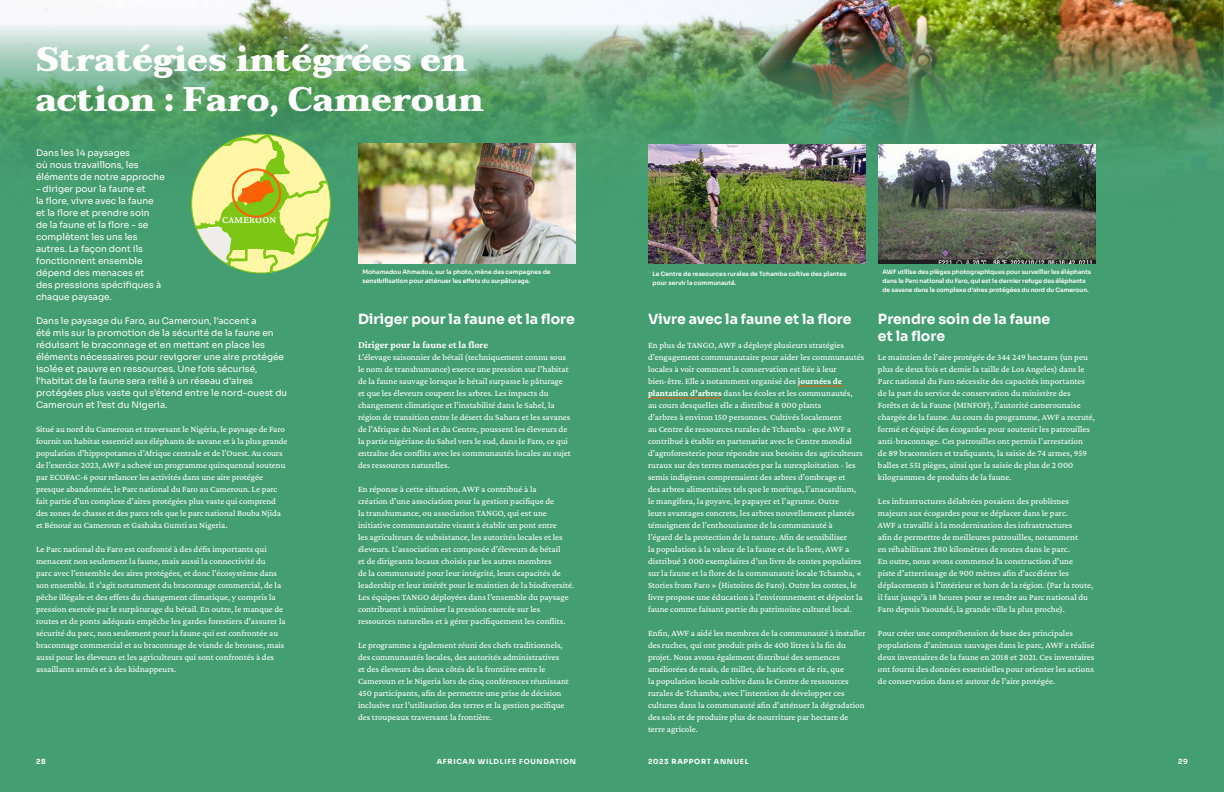
<style>
.page{position:relative;width:1224px;height:792px;background:#fff}
.page>*{position:absolute;margin:0;border:0;box-sizing:border-box;transform-origin:0 0}
.t1{font:900 34px/40.8px "Taviraj";color:#fff}
.t2{font:700 14px/16.8px "Sora";color:#fff}
.t3{font:500 10.1px "Crimson Pro";letter-spacing:.025em;color:#fff}
.t4{font:700 10px "Crimson Pro";color:#fff}
.t5{font:9px/12px "Crimson Pro";color:#fff}
.t6{font:9px/12px "Sora";color:#fff}
.t7{font:700 7px "Sora";letter-spacing:.1em;color:#fff}
.t8{font:600 6px/9px "Sora";letter-spacing:-.01em;color:#fff}
.s1{font-weight:700}
</style>
<div class="page">
<div style="left:0;top:0;width:612px;height:792px;background:#439e71"></div>
<div style="left:612px;top:0;width:612px;height:792px;background:#439e71"></div>
<img style="left:0;top:0;width:1224px;height:24px">
<img style="left:0;top:24px;width:1224px;height:133px">
<svg style="left:191px;top:133px;width:140px;height:141px"></svg>
<div style="left:232px;top:168px;width:49px;height:50px;border:2px solid #fb6107;border-radius:50%"></div>
<hr style="left:798px;top:386px;width:46px;height:1px;background:#fa560b">
<hr style="left:648px;top:398px;width:74px;height:1px;background:#fa560b">
<img style="left:878px;top:144px;width:218px;height:120px">
<img style="left:358px;top:144px;width:218px;height:120px">
<img style="left:648px;top:144px;width:218px;height:120px">
<h1 class="t1" style="left:36px;top:38px;width:450px">Stratégies intégrées en action : Faro, Cameroun</h1>
<p class="t6" style="left:36px;top:146px;width:130px">Dans les 14 paysages<br>où nous travaillons, les éléments de notre approche</p>
<p class="t6" style="left:36px;top:182px;width:127px">- diriger pour la faune et<br>la flore, vivre avec la faune et la flore et prendre soin de la faune et la flore - se complètent les uns les autres. La façon dont ils fonctionnent ensemble dépend des menaces et des pressions spécifiques à chaque paysage.</p>
<p class="t6" style="left:36px;top:314px;width:253px">Dans le paysage du Faro, au Cameroun, l’accent a<br>été mis sur la promotion de la sécurité de la faune en réduisant le braconnage et en mettant en place les éléments nécessaires pour revigorer une aire protégée isolée et pauvre en ressources. Une fois sécurisé, l’habitat de la faune sera relié à un réseau d’aires protégées plus vaste qui s’étend entre le nord-ouest du Cameroun et l’est du Nigeria.</p>
<p class="t5" style="left:36px;top:423px;width:253px">Situé au nord du Cameroun et traversant le Nigéria, le paysage de Faro fournit un habitat essentiel aux éléphants de savane et à la plus grande population d’hippopotames d’Afrique centrale et de l’Ouest. Au cours de l’exercice 2023, AWF a achevé un programme quinquennal soutenu par ECOFAC-6 pour relancer les activités dans une aire protégée presque abandonnée, le Parc national du Faro au Cameroun. Le parc fait partie d’un complexe d’aires protégées plus vaste qui comprend des zones de chasse et des parcs tels que le parc national Bouba Njida et Bénoué au Cameroun et Gashaka Gumti au Nigeria.</p>
<p class="t5" style="left:36px;top:543px;width:251px">Le Parc national du Faro est confronté à des défis importants qui menacent non seulement la faune, mais aussi la connectivité du<br>parc avec l’ensemble des aires protégées, et donc l’écosystème dans son ensemble. Il s’agit notamment du braconnage commercial, de la pêche illégale et des effets du changement climatique, y compris la pression exercée par le surpâturage du bétail. En outre, le manque de routes et de ponts adéquats empêche les gardes forestiers d’assurer la sécurité du parc, non seulement pour la faune qui est confrontée au braconnage commercial et au braconnage de viande de brousse, mais aussi pour les éleveurs et les agriculteurs qui sont confrontés à des assaillants armés et à des kidnappeurs.</p>
<p class="t3" style="left:222px;top:214px;width:56px">CAMEROON</p>
<p class="t8" style="left:363px;top:267px;width:190px">Mohamadou Ahmadou, sur la photo, mène des campagnes de sensibilisation pour atténuer les effets du surpâturage.</p>
<p class="t8" style="left:652px;top:269px;width:195px">Le Centre de ressources rurales de Tchamba cultive des plantes pour servir la communauté.</p>
<p class="t8" style="left:883px;top:267px;width:210px">AWF utilise des pièges photographiques pour surveiller les éléphants dans le Parc national du Faro, qui est le dernier refuge des éléphants de savane dans le complexe d’aires protégées du nord du Cameroun.</p>
<h2 class="t2" style="left:358px;top:309px;width:218px">Diriger pour la faune et la flore</h2>
<p class="t4" style="left:358px;top:338px;width:132px">Diriger pour la faune et la flore</p>
<p class="t5" style="left:358px;top:351px;width:214px">L’élevage saisonnier de bétail (techniquement connu sous le nom de transhumance) exerce une pression sur l’habitat de la faune sauvage lorsque le bétail surpasse le pâturage et que les éleveurs coupent les arbres. Les impacts du changement climatique et l’instabilité dans le Sahel, la région de transition entre le désert du Sahara et les savanes de l’Afrique du Nord et du Centre, poussent les éleveurs de la partie nigériane du Sahel vers le sud, dans le Faro, ce qui entraîne des conflits avec les communautés locales au sujet des ressources naturelles.</p>
<p class="t5" style="left:358px;top:483px;width:218px">En réponse à cette situation, AWF a contribué à la<br>création d’une association pour la gestion pacifique de<br>la transhumance, ou association TANGO, qui est une initiative communautaire visant à établir un pont entre<br>les agriculteurs de subsistance, les autorités locales et les éleveurs. L’association est composée d’éleveurs de bétail<br>et de dirigeants locaux choisis par les autres membres<br>de la communauté pour leur intégrité, leurs capacités de leadership et leur intérêt pour le maintien de la biodiversité.<br>Les équipes TANGO déployées dans l’ensemble du paysage contribuent à minimiser la pression exercée sur les ressources naturelles et à gérer pacifiquement les conflits.</p>
<p class="t5" style="left:358px;top:639px;width:212px">Le programme a également réuni des chefs traditionnels, des communautés locales, des autorités administratives<br>et des éleveurs des deux côtés de la frontière entre le Cameroun et le Nigeria lors de cinq conférences réunissant 450 participants, afin de permettre une prise de décision inclusive sur l’utilisation des terres et la gestion pacifique des troupeaux traversant la frontière.</p>
<h2 class="t2" style="left:648px;top:309px;width:205px">Vivre avec la faune et la flore</h2>
<p class="t5" style="left:648px;top:339px;width:218px">En plus de TANGO, AWF a déployé plusieurs stratégies d’engagement communautaire pour aider les communautés locales à voir comment la conservation est liée à leur bien-être. Elle a notamment organisé des <span class="s1">journées de plantation d’arbres</span> dans les écoles et les communautés,<br>au cours desquelles elle a distribué 8 000 plants<br>d’arbres à environ 150 personnes. Cultivés localement<br>au Centre de ressources rurales de Tchamba - que AWF a contribué à établir en partenariat avec le Centre mondial d’agroforesterie pour répondre aux besoins des agriculteurs ruraux sur des terres menacées par la surexploitation - les semis indigènes comprenaient des arbres d’ombrage et<br>des arbres alimentaires tels que le moringa, l’anacardium, le mangifera, la goyave, le papayer et l’agrume. Outre<br>leurs avantages concrets, les arbres nouvellement plantés témoignent de l’enthousiasme de la communauté à<br>l’égard de la protection de la nature. Afin de sensibiliser<br>la population à la valeur de la faune et de la flore, AWF a distribué 3 000 exemplaires d’un livre de contes populaires sur la faune et la flore de la communauté locale Tchamba, « Stories from Faro » (Histoires de Faro). Outre les contes, le livre propose une éducation à l’environnement et dépeint la faune comme faisant partie du patrimoine culturel local.</p>
<p class="t5" style="left:648px;top:627px;width:219px">Enfin, AWF a aidé les membres de la communauté à installer des ruches, qui ont produit près de 400 litres à la fin du projet. Nous avons également distribué des semences améliorées de maïs, de millet, de haricots et de riz, que<br>la population locale cultive dans le Centre de ressources rurales de Tchamba, avec l’intention de développer ces cultures dans la communauté afin d’atténuer la dégradation des sols et de produire plus de nourriture par hectare de terre agricole.</p>
<h2 class="t2" style="left:878px;top:309px;width:174px">Prendre soin de la faune et la flore</h2>
<p class="t5" style="left:878px;top:351px;width:219px">Le maintien de l’aire protégée de 344 249 hectares (un peu plus de deux fois et demie la taille de Los Angeles) dans le Parc national du Faro nécessite des capacités importantes de la part du service de conservation du ministère des Forêts et de la Faune (MINFOF), l’autorité camerounaise chargée de la faune. Au cours du programme, AWF a recruté, formé et équipé des écogardes pour soutenir les patrouilles anti-braconnage. Ces patrouilles ont permis l’arrestation<br>de 89 braconniers et trafiquants, la saisie de 74 armes, 959 balles et 551 pièges, ainsi que la saisie de plus de 2 000 kilogrammes de produits de la faune.</p>
<p class="t5" style="left:878px;top:495px;width:217px">Les infrastructures délabrées posaient des problèmes majeurs aux écogardes pour se déplacer dans le parc.<br>AWF a travaillé à la modernisation des infrastructures<br>afin de permettre de meilleures patrouilles, notamment<br>en réhabilitant 280 kilomètres de routes dans le parc.<br>En outre, nous avons commencé la construction d’une<br>piste d’atterrissage de 900 mètres afin d’accélérer les déplacements à l’intérieur et hors de la région. (Par la route, il faut jusqu’à 18 heures pour se rendre au Parc national du Faro depuis Yaoundé, la grande ville la plus proche).</p>
<p class="t5" style="left:878px;top:627px;width:218px">Pour créer une compréhension de base des principales populations d’animaux sauvages dans le parc, AWF a réalisé deux inventaires de la faune en 2018 et 2021. Ces inventaires ont fourni des données essentielles pour orienter les actions de conservation dans et autour de l’aire protégée.</p>
<p class="t7" style="left:36px;top:756px;width:11px">28</p>
<p class="t7" style="left:437px;top:756px;width:141px">AFRICAN WILDLIFE FOUNDATION</p>
<p class="t7" style="left:648px;top:756px;width:102px">2023 RAPPORT ANNUEL</p>
<p class="t7" style="left:1178px;top:756px;width:11px">29</p>
</div>
